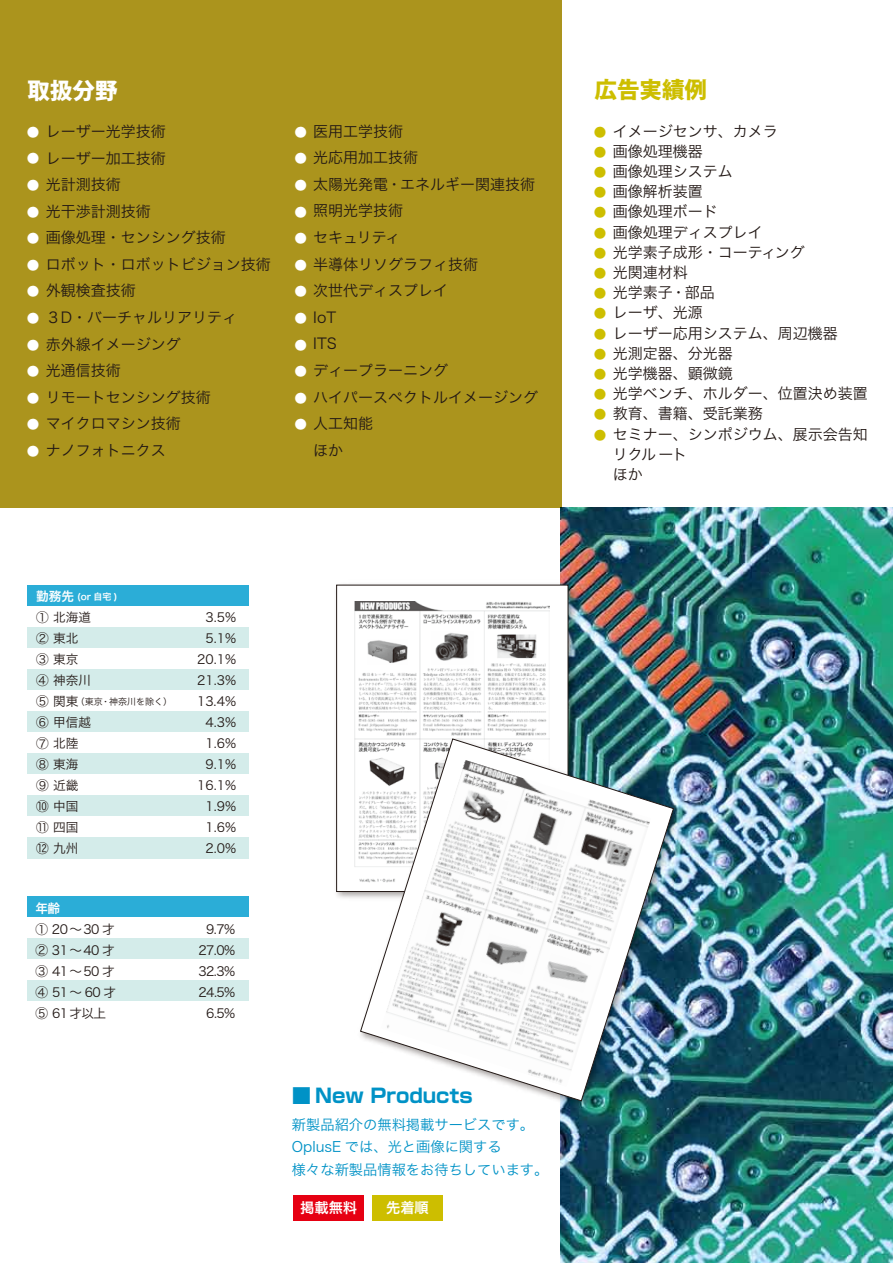
<style>
.page{position:relative;width:893px;height:1263px;background:#fff}
.page>*{position:absolute;margin:0;border:0;box-sizing:border-box;transform-origin:0 0}
.t1{font:800 22.5px "Koz Go Pro";color:#cdbe00}
.t2{font:800 22.5px "Koz Go Pro";color:#fff}
.t3{font:700 19.5px "Shin Go Pro";color:#0092c6}
.t4{font:15px/26.5px "Hira Kaku Pro W3";color:#221815}
.t5{font:14.25px/22.5px "Hira Kaku Pro W3";color:#0092c6}
.t6{font:14.25px "Hira Kaku Pro W6";color:#fff}
.t7{font:12.6px "Hira Kaku Pro W3";color:#221815}
.t8{font:12.6px/26.5px "Hira Kaku Pro W3";color:#fff;text-align:justify}
.t9{font:12.6px/20.2px "Hira Kaku Pro W3";color:#cdbe00;text-align:justify}
.t10{font:12.6px "Hira Kaku Pro W6";color:#fff}
.t11{font:9px "Hira Kaku Pro W3";color:#221815}
.t12{font:9px "Hira Kaku Pro W6";color:#fff}
.s1{font-size:12.6px}
</style>
<div class="page">
<img style="left:561px;top:507px;width:332px;height:756px">
<div style="left:28px;top:585px;width:221px;height:21px;background:#2badd7"></div>
<div style="left:28px;top:627px;width:221px;height:21px;background:#d4ecea"></div>
<div style="left:28px;top:669px;width:221px;height:21px;background:#d4ecea"></div>
<div style="left:28px;top:711px;width:221px;height:21px;background:#d4ecea"></div>
<div style="left:28px;top:753px;width:221px;height:21px;background:#d4ecea"></div>
<div style="left:28px;top:795px;width:221px;height:21px;background:#d4ecea"></div>
<div style="left:28px;top:837px;width:221px;height:21px;background:#d4ecea"></div>
<div style="left:28px;top:897px;width:221px;height:21px;background:#2badd7"></div>
<div style="left:28px;top:939px;width:221px;height:21px;background:#d4ecea"></div>
<div style="left:28px;top:981px;width:221px;height:21px;background:#d4ecea"></div>
<div style="left:0;top:0;width:561px;height:507px;background:#ab941d"></div>
<img style="left:336px;top:579px;width:243px;height:319px">
<div style="left:337px;top:585px;width:231px;height:306px;background:#fff"></div>
<img style="left:355px;top:601px;width:195px;height:132px">
<img style="left:355px;top:733px;width:330px;height:379px">
<img style="left:360px;top:738px;width:314px;height:363px">
<img style="left:381px;top:760px;width:270px;height:327px">
<div style="left:293px;top:1195px;width:71px;height:25px;background:#e60012"></div>
<div style="left:372px;top:1195px;width:71px;height:25px;background:#cdbe00"></div>
<h1 class="t2" style="left:28px;top:76px;width:92px">取扱分野</h1>
<p class="t8" style="left:27px;top:118px;width:14px">● ● ● ● ● ● ● ● ● ● ● ● ●</p>
<p class="t4" style="left:46px;top:117px;width:227px">レーザー光学技術<br>レーザー加工技術<br>光計測技術<br>光干渉計測技術<br>画像処理・センシング技術<br>ロボット・ロボットビジョン技術外観検査技術<br>３D・バーチャルリアリティ<br>赤外線イメージング<br>光通信技術<br>リモートセンシング技術<br>マイクロマシン技術<br>ナノフォトニクス</p>
<p class="t8" style="left:294px;top:118px;width:14px">● ● ● ● ● ● ● ● ● ● ● ●</p>
<p class="t4" style="left:313px;top:117px;width:226px">医用工学技術<br>光応用加工技術<br>太陽光発電・エネルギー関連技術照明光学技術<br>セキュリティ<br>半導体リソグラフィ技術<br>次世代ディスプレイ<br>IoT<br>ITS<br>ディープラーニング<br>ハイパースペクトルイメージング人工知能<br>ほか</p>
<p class="t12" style="left:36px;top:588px;width:83px"><span class="s1">勤務先</span> (or 自宅 )</p>
<p class="t7" style="left:36px;top:606px;width:56px">① 北海道</p>
<p class="t7" style="left:205px;top:606px;width:32px">3.5%</p>
<p class="t7" style="left:36px;top:627px;width:44px">② 東北</p>
<p class="t7" style="left:205px;top:627px;width:32px">5.1%</p>
<p class="t7" style="left:36px;top:648px;width:44px">③ 東京</p>
<p class="t7" style="left:197px;top:648px;width:40px">20.1%</p>
<p class="t7" style="left:36px;top:669px;width:56px">④ 神奈川</p>
<p class="t7" style="left:197px;top:669px;width:40px">21.3%</p>
<p class="t11" style="left:36px;top:693px;width:137px"><span class="s1">⑤ 関東</span>（東京・神奈川を除く）</p>
<p class="t7" style="left:197px;top:690px;width:40px">13.4%</p>
<p class="t7" style="left:36px;top:711px;width:56px">⑥ 甲信越</p>
<p class="t7" style="left:205px;top:711px;width:32px">4.3%</p>
<p class="t7" style="left:36px;top:732px;width:44px">⑦ 北陸</p>
<p class="t7" style="left:205px;top:732px;width:32px">1.6%</p>
<p class="t7" style="left:36px;top:753px;width:44px">⑧ 東海</p>
<p class="t7" style="left:205px;top:753px;width:32px">9.1%</p>
<p class="t7" style="left:36px;top:774px;width:44px">⑨ 近畿</p>
<p class="t7" style="left:197px;top:774px;width:40px">16.1%</p>
<p class="t7" style="left:36px;top:795px;width:44px">⑩ 中国</p>
<p class="t7" style="left:205px;top:795px;width:32px">1.9%</p>
<p class="t7" style="left:36px;top:816px;width:44px">⑪ 四国</p>
<p class="t7" style="left:205px;top:816px;width:32px">1.6%</p>
<p class="t7" style="left:36px;top:837px;width:44px">⑫ 九州</p>
<p class="t7" style="left:205px;top:837px;width:32px">2.0%</p>
<p class="t10" style="left:35px;top:896px;width:26px">年齢</p>
<p class="t7" style="left:35px;top:917px;width:81px">① 20～30才</p>
<p class="t7" style="left:206px;top:917px;width:31px">9.7%</p>
<p class="t7" style="left:35px;top:938px;width:81px">② 31～40才</p>
<p class="t7" style="left:198px;top:938px;width:38px">27.0%</p>
<p class="t7" style="left:35px;top:959px;width:81px">③ 41～50才</p>
<p class="t7" style="left:198px;top:959px;width:38px">32.3%</p>
<p class="t7" style="left:36px;top:980px;width:82px">④ 51～60才</p>
<p class="t7" style="left:198px;top:980px;width:38px">24.5%</p>
<p class="t7" style="left:36px;top:1001px;width:72px">⑤ 61才以上</p>
<p class="t7" style="left:206px;top:1001px;width:31px">6.5%</p>
<h2 class="t3" style="left:292px;top:1080px;width:182px">■ New Products</h2>
<p class="t5" style="left:292px;top:1112px;width:258px">新製品紹介の無料掲載サービスです。<br>OplusE では、光と画像に関する<br>様々な新製品情報をお待ちしています。</p>
<p class="t6" style="left:300px;top:1195px;width:58px">掲載無料</p>
<p class="t6" style="left:386px;top:1195px;width:44px">先着順</p>
<h1 class="t1" style="left:595px;top:76px;width:114px">広告実績例</h1>
<p class="t9" style="left:594px;top:121px;width:14px">● ● ● ● ● ● ● ● ● ● ● ● ● ● ● ●</p>
<p class="t4" style="left:613px;top:120px;width:257px;line-height:20.2px">イメージセンサ、カメラ<br>画像処理機器<br>画像処理システム<br>画像解析装置<br>画像処理ボード<br>画像処理ディスプレイ<br>光学素子成形・コーティング<br>光関連材料<br>光学素子・部品<br>レーザ、光源<br>レーザー応用システム、周辺機器<br>光測定器、分光器<br>光学機器、顕微鏡<br>光学ベンチ、ホルダー、位置決め装置教育、書籍、受託業務<br>セミナー、シンポジウム、展示会告知リクルート<br>ほか</p>
</div>
